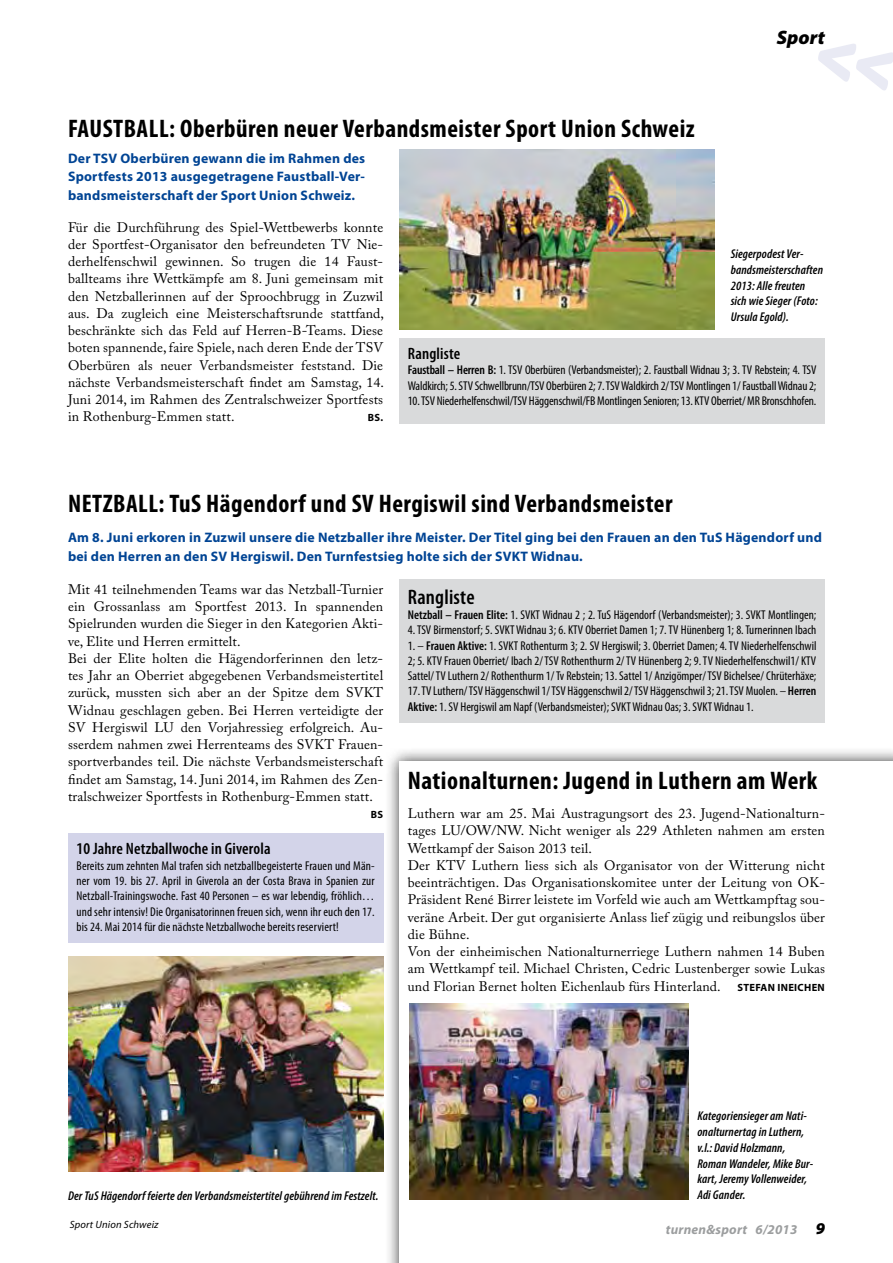
<style>
.page{position:relative;width:893px;height:1263px;background:#fff}
.page>*{position:absolute;margin:0;border:0;box-sizing:border-box;transform-origin:0 0}
.t1{font:700 condensed 25.5px "Myriad Pro";letter-spacing:.02em;color:#000}
.t2{font:600 condensed 21px "Myriad Pro";letter-spacing:.01em;color:#000}
.t3{font:italic 900 19.5px "Myriad Pro";letter-spacing:.005em;color:#000}
.t4{font:600 condensed 16.5px "Myriad Pro";letter-spacing:.01em;color:#000}
.t5{font:13.8px/17.2px "Adobe Caslon Pro";letter-spacing:.01em;color:#000}
.t6{font:700 13.8px/18.8px "Myriad Pro";letter-spacing:.015em;color:#004494;text-align:justify}
.t7{font:italic 700 13.5px "Myriad Pro";letter-spacing:.015em;color:#9c9e9f}
.t8{font:condensed 12.75px/15.3px "Myriad Pro";color:#000}
.t9{font:italic 600 condensed 12.75px/15.8px "Myriad Pro";letter-spacing:.01em;color:#000}
.t10{font:italic 10.5px "Myriad Pro";letter-spacing:.015em;color:#000}
.t11{font:700 10.5px "Myriad Pro";color:#000}
.s1{font-weight:600}
.s2{font-family:"Myriad Pro";font-weight:700;font-size:10.5px}
.s3{font-weight:900;font-size:16.5px;color:#000}
</style>
<div class="page">
<div style="left:399px;top:338px;width:426px;height:85px;background:#d9dadb"></div>
<img style="left:399px;top:150px;width:315px;height:180px">
<div style="left:385px;top:747px;width:508px;height:516px;background:#000;opacity:.75"></div>
<div style="left:399px;top:761px;width:494px;height:502px;background:#fff"></div>
<img style="left:410px;top:1003px;width:279px;height:196px">
<div style="left:399px;top:579px;width:426px;height:144px;background:#d9dadb"></div>
<div style="left:68px;top:833px;width:315px;height:110px;background:#d3d4e9"></div>
<img style="left:68px;top:957px;width:315px;height:214px">
<svg style="left:818px;top:44px;width:75px;height:47px"></svg>
<h3 class="t3" style="left:777px;top:27px;width:50px">Sport</h3>
<h1 class="t1" style="left:68px;top:114px;width:628px">FAUSTBALL: Oberbüren neuer Verbandsmeister Sport Union Schweiz</h1>
<p class="t6" style="left:68px;top:149px;width:299px">Der TSV Oberbüren gewann die im Rahmen des Sportfests 2013 ausgegetragene Faustball-Ver&shy;bandsmeisterschaft der Sport Union Schweiz.</p>
<p class="t5" style="left:68px;top:218px;width:318px;text-align:justify">Für die Durchführung des Spiel-Wettbewerbs konnte der Sportfest-Organisator den befreundeten TV Nie&shy;derhelfenschwil gewinnen. So trugen die 14 Faust&shy;ballteams ihre Wettkämpfe am 8. Juni gemeinsam mit den Netzballerinnen auf der Sproochbrugg in Zuzwil aus. Da zugleich eine Meisterschaftsrunde stattfand, beschränkte sich das Feld auf Herren-B-Teams. Diese boten spannende, faire Spiele, nach deren Ende der TSV Oberbüren als neuer Verbandsmeister feststand. Die nächste Verbandsmeisterschaft findet am Samstag, 14.<br>Juni 2014, im Rahmen des Zentralschweizer Sportfests in Rothenburg-Emmen statt.</p>
<p class="t9" style="left:731px;top:246px;width:94px">Siegerpodest Ver&shy;bandsmeisterschaften<br>2013: Alle freuten sich wie Sieger (Foto:<br>Ursula Egold).</p>
<p class="t4" style="left:408px;top:344px;width:54px">Rangliste</p>
<p class="t8" style="left:408px;top:363px;width:410px"><span class="s1">Faustball – Herren B:</span> 1. TSV Oberbüren (Verbandsmeister); 2. Faustball Widnau 3; 3. TV Rebstein; 4. TSV<br>Waldkirch; 5. STV Schwellbrunn/TSV Oberbüren 2; 7. TSV Waldkirch 2/ TSV Montlingen 1/ Faustball Widnau 2;</p>
<p class="t8" style="left:408px;top:393px;width:410px">10. TSV Niederhelfenschwil/TSV Häggenschwil/FB Montlingen Senioren; 13. KTV Oberriet/ MR Bronschhofen.</p>
<p class="t11" style="left:368px;top:412px;width:17px">bs .</p>
<h1 class="t1" style="left:68px;top:490px;width:606px">NETZBALL: TuS Hägendorf und SV Hergiswil sind Verbandsmeister</h1>
<p class="t6" style="left:68px;top:528px;width:755px">Am 8. Juni erkoren in Zuzwil unsere die Netzballer ihre Meister. Der Titel ging bei den Frauen an den TuS Hägendorf und bei den Herren an den SV Hergiswil. Den Turnfestsieg holte sich der SVKT Widnau.</p>
<p class="t5" style="left:68px;top:580px;width:317px">Mit 41 teilnehmenden Teams war das Netzball-Turnier ein Grossanlass am Sportfest 2013. In spannenden Spielrunden wurden die Sieger in den Kategorien Akti&shy;ve, Elite und Herren ermittelt.<br>Bei der Elite holten die Hägendorferinnen den letz&shy;tes Jahr an Oberriet abgegebenen Verbandsmeistertitel zurück, mussten sich aber an der Spitze dem SVKT Widnau geschlagen geben. Bei Herren verteidigte der SV Hergiswil LU den Vorjahressieg erfolgreich. Au&shy;sserdem nahmen zwei Herrenteams des SVKT Frauen&shy;sportverbandes teil. Die nächste Verbandsmeisterschaft findet am Samstag, 14. Juni 2014, im Rahmen des Zen&shy;tralschweizer Sportfests in Rothenburg-Emmen statt.</p>
<p class="t11" style="left:371px;top:809px;width:7px">bs</p>
<h2 class="t2" style="left:408px;top:585px;width:68px">Rangliste</h2>
<p class="t8" style="left:408px;top:607px;width:410px"><span class="s1">Netzball – Frauen Elite:</span> 1. SVKT Widnau 2 ; 2. TuS Hägendorf (Verbandsmeister); 3. SVKT Montlingen;</p>
<p class="t8" style="left:408px;top:623px;width:410px">4. TSV Birmenstorf; 5. SVKT Widnau 3; 6. KTV Oberriet Damen 1; 7. TV Hünenberg 1; 8. Turnerinnen Ibach</p>
<p class="t8" style="left:408px;top:638px;width:410px;text-align:justify">1. – <span class="s1">Frauen Aktive:</span> 1. SVKT Rothenturm 3; 2. SV Hergiswil; 3. Oberriet Damen; 4. TV Niederhelfenschwil 2; 5. KTV Frauen Oberriet/ Ibach 2/ TSV Rothenthurm 2/ TV Hünenberg 2; 9. TV Niederhelfenschwil1/ KTV Sattel/ TV Luthern 2/ Rothenthurm 1/ Tv Rebstein; 13. Sattel 1/ Anzigömper/ TSV Bichelsee/ Chrüterhäxe;</p>
<p class="t8" style="left:408px;top:684px;width:410px">17. TV Luthern/ TSV Häggenschwil 1/ TSV Häggenschwil 2/ TSV Häggenschwil 3; 21. TSV Muolen. – <span class="s1">Herren<br>Aktive:</span> 1. SV Hergiswil am Napf (Verbandsmeister); SVKT Widnau Oas; 3. SVKT Widnau 1.</p>
<h1 class="t1" style="left:408px;top:766px;width:411px">Nationalturnen: Jugend in Luthern am Werk</h1>
<p class="t5" style="left:408px;top:805px;width:419px">Luthern war am 25. Mai Austragungsort des 23. Jugend-Nationalturn&shy;tages LU/OW/NW. Nicht weniger als 229 Athleten nahmen am ersten Wettkampf der Saison 2013 teil.<br>Der KTV Luthern liess sich als Organisator von der Witterung nicht beeinträchtigen. Das Organisationskomitee unter der Leitung von OK-Präsident René Birrer leistete im Vorfeld wie auch am Wettkampftag sou&shy;veräne Arbeit. Der gut organisierte Anlass lief zügig und reibungslos über die Bühne.<br>Von der einheimischen Nationalturnerriege Luthern nahmen 14 Buben am Wettkampf teil. Michael Christen, Cedric Lustenberger sowie Lukas und Florian Bernet holten Eichenlaub fürs Hinterland. <span class="s2">Stefa</span></p>
<p class="t4" style="left:77px;top:840px;width:195px">10 Jahre Netzballwoche in Giverola</p>
<p class="t8" style="left:77px;top:858px;width:300px;text-align:justify">Bereits zum zehnten Mal trafen sich netzballbegeisterte Frauen und Män&shy;ner vom 19. bis 27. April in Giverola an der Costa Brava in Spanien zur Netzball-Trainingswoche. Fast 40 Personen – es war lebendig, fröhlich… und sehr intensiv! Die Organisatorinnen freuen sich, wenn ihr euch den 17. bis 24. Mai 2014 für die nächste Netzballwoche bereits reserviert!</p>
<p class="t11" style="left:768px;top:981px;width:38px">n Ineiche</p>
<p class="t11" style="left:818px;top:981px;width:9px">n</p>
<p class="t9" style="left:68px;top:1188px;width:312px">Der TuS Hägendorf feierte den Verbandsmeistertitel gebührend im Festzelt.</p>
<p class="t10" style="left:70px;top:1218px;width:90px">Sport Union Schweiz</p>
<p class="t9" style="left:697px;top:1109px;width:117px">Kategoriensieger am Nati&shy;onalturnertag in Luthern, v.l.: David Holzmann,<br>Roman Wandeler, Mike Bur&shy;kart, Jeremy Vollenweider,<br>Adi Gander.</p>
<p class="t7" style="left:666px;top:1222px;width:160px">turnen&amp;sport 6/2013 <span class="s3">9</span></p>
</div>
